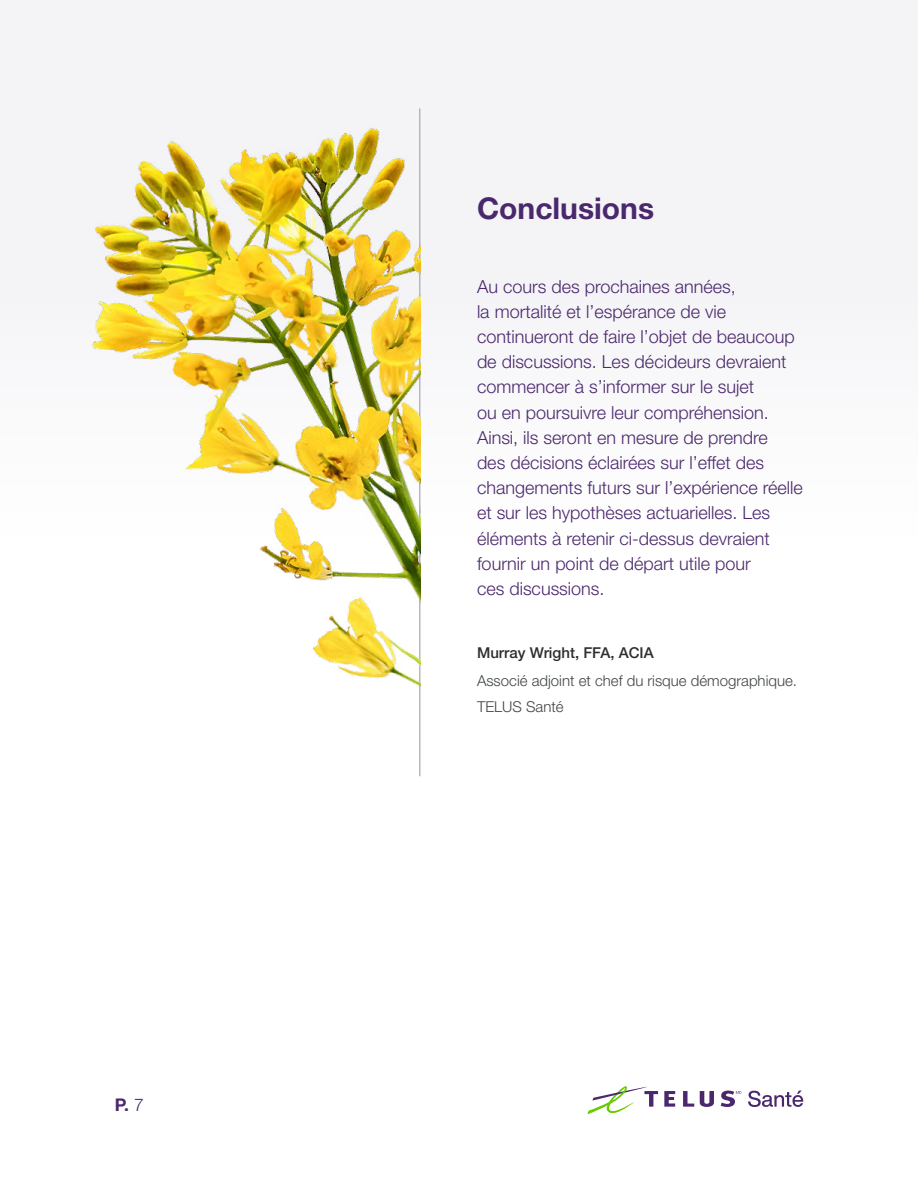
<style>
.page{position:relative;width:918px;height:1188px;background:#fff}
.page>*{position:absolute;margin:0;border:0;box-sizing:border-box;transform-origin:0 0}
.t1{font:700 30px "Helvetica Neue LT Std";color:#4b286d}
.t2{font:300 18px/25.2px "Helvetica Neue LT Std";color:#4b286d}
.t3{font:700 17.55px "Helvetica Neue LT Std";color:#4b286d}
.t4{font:300 15px/25.5px "Helvetica Neue LT Std";color:#414547}
.t5{font:500 15px "Helvetica Neue LT Std";color:#2c2e30}
.s1{font-weight:300}
</style>
<div class="page">
<div style="left:0;top:0;width:918px;height:687px;background:#f5f5f8"></div>
<img style="left:92px;top:108px;width:328px;height:668px">
<svg style="left:664px;top:1091px;width:11px;height:16px"></svg>
<svg style="left:683px;top:1091px;width:11px;height:16px"></svg>
<svg style="left:700px;top:1091px;width:14px;height:16px"></svg>
<svg style="left:587px;top:1086px;width:71px;height:28px"></svg>
<svg style="left:721px;top:1091px;width:20px;height:16px"></svg>
<svg style="left:748px;top:1091px;width:55px;height:16px"></svg>
<p class="t3" style="left:115px;top:1094px;width:31px">P. <span class="s1">7</span></p>
<h1 class="t1" style="left:477px;top:190px;width:179px">Conclusions</h1>
<p class="t2" style="left:477px;top:273px;width:327px">Au cours des prochaines années,<br>la mortalité et l’espérance de vie continueront de faire l’objet de beaucoup de discussions. Les décideurs devraient commencer à s’informer sur le sujet<br>ou en poursuivre leur compréhension.<br>Ainsi, ils seront en mesure de prendre<br>des décisions éclairées sur l’effet des changements futurs sur l’expérience réelle et sur les hypothèses actuarielles. Les éléments à retenir ci-dessus devraient fournir un point de départ utile pour<br>ces discussions.</p>
<p class="t5" style="left:477px;top:644px;width:178px">Murray Wright, FFA, ACIA</p>
<p class="t4" style="left:477px;top:668px;width:322px">Associé adjoint et chef du risque démographique.<br>TELUS Santé</p>
</div>
